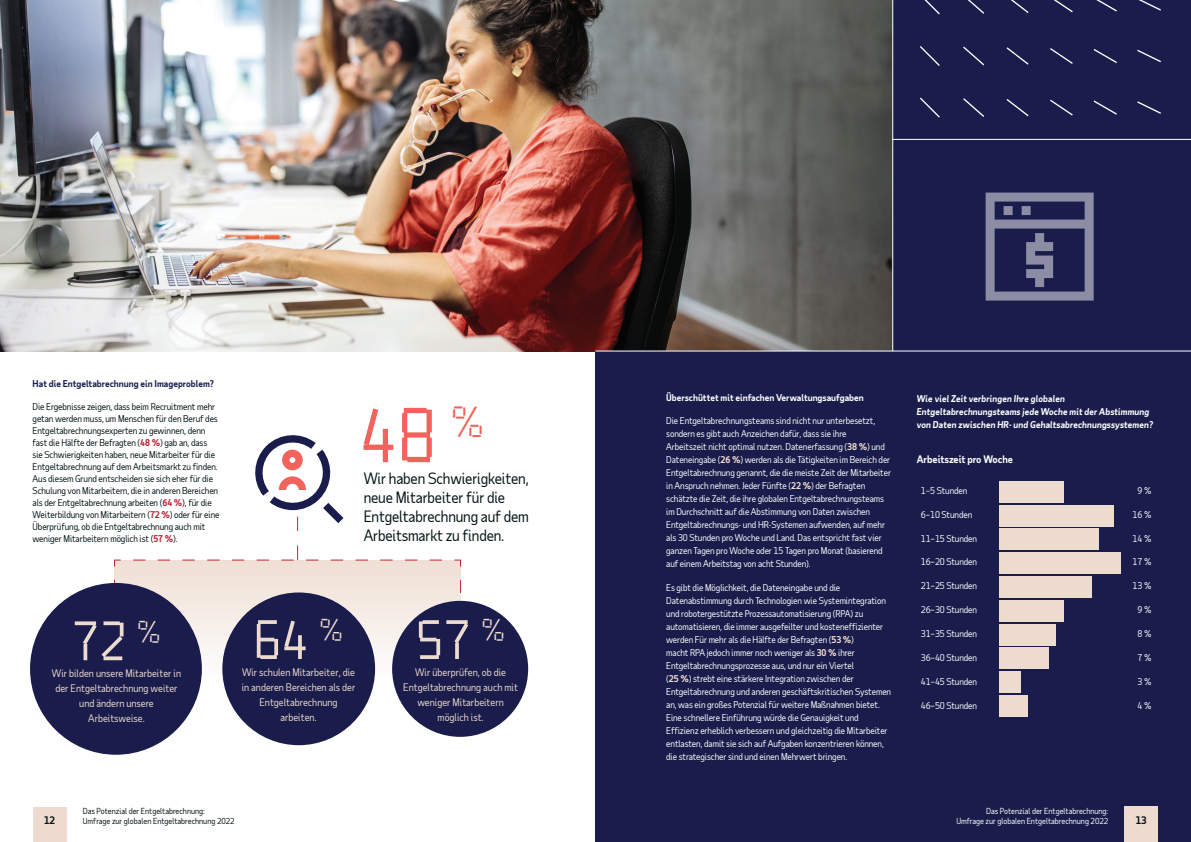
<style>
.page{position:relative;width:1191px;height:842px;background:#fff}
.page>*{position:absolute;margin:0;border:0;box-sizing:border-box;transform-origin:0 0}
.Pie_number{font:70px "Taub Display 30";color:#f1635d}
.Pie_number-2{font:50px "Taub Display 30";color:#eedbcf}
.Body_Copy_-_10pt{font:15px/19px "Taub Sans";letter-spacing:-.01em;color:#011212}
.Pie_number-3{font:10px/15px "Taub Sans";color:#eedbcf;text-align:center}
.Body_Copy_-_10pt-2{font:700 10px "Taub Sans";letter-spacing:-.01em;color:#fff}
.Page_number{font:700 10px "Taub Sans";color:#011212}
.Heading_-_10pt{font:9px/13px "Taub Sans";letter-spacing:-.01em;color:#fff}
.Heading_-_10pt-2{font:9px/12px "Taub Sans";letter-spacing:-.01em;color:#011212}
.Body_Copy_-_10pt-3{font:9px "Taub Sans";letter-spacing:-.01em;color:#fff}
.Heading_-_10pt-3{font:italic 700 9px/13px "Taub Sans";color:#fff}
.Heading_-_10pt-4{font:700 9px "Taub Sans";color:#fff}
.Heading_-_10pt-5{font:700 9px "Taub Sans";color:#1a1d4c}
.t1{font:8px "Taub Sans";color:#011212}
.Page_Breadcrumb{font:8px/9.6px "Taub Sans";color:#fff;text-align:right}
.s1{font-weight:700;color:#bd2438}
.s2{font-weight:700;color:#eedbcf}
</style>
<div class="page">
<div style="left:33px;top:807px;width:33px;height:35px;background:#eedbcf"></div>
<div style="left:892px;top:0;width:299px;height:369px;background:#1a1d4c"></div>
<img style="left:0;top:0;width:892px;height:351px">
<div style="left:595px;top:351px;width:596px;height:491px;background:#1a1d4c"></div>
<hr style="left:892px;top:139px;width:299px;height:1px;background:#fff">
<hr style="left:595px;top:351px;width:596px;height:1px;background:#fff">
<hr style="left:892px;top:0;width:1px;height:351px;background:#fff">
<svg style="left:920px;top:0;width:241px;height:118px"></svg>
<div style="left:1124px;top:807px;width:33px;height:35px;background:#eedbcf"></div>
<svg style="left:114px;top:559px;width:347px;height:134px;background:#f3e7e0"></svg>
<svg style="left:127px;top:435px;width:315px;height:126px"></svg>
<div style="left:30px;top:583px;width:172px;height:172px;background:#1a1d4c;border-radius:50%"></div>
<div style="left:222px;top:592px;width:153px;height:153px;background:#1a1d4c;border-radius:50%"></div>
<div style="left:392px;top:601px;width:136px;height:136px;background:#1a1d4c;border-radius:50%"></div>
<svg style="left:999px;top:502px;width:1px;height:217px"></svg>
<div style="left:999px;top:695px;width:28px;height:22px;background:#eedbcf"></div>
<div style="left:999px;top:672px;width:21px;height:21px;background:#eedbcf"></div>
<div style="left:999px;top:648px;width:49px;height:21px;background:#eedbcf"></div>
<div style="left:999px;top:624px;width:57px;height:21px;background:#eedbcf"></div>
<div style="left:999px;top:600px;width:64px;height:21px;background:#eedbcf"></div>
<div style="left:999px;top:576px;width:92px;height:22px;background:#eedbcf"></div>
<div style="left:999px;top:552px;width:121px;height:22px;background:#eedbcf"></div>
<div style="left:999px;top:529px;width:100px;height:21px;background:#eedbcf"></div>
<div style="left:999px;top:505px;width:114px;height:21px;background:#eedbcf"></div>
<div style="left:999px;top:481px;width:64px;height:21px;background:#eedbcf"></div>
<svg style="left:985px;top:193px;width:108px;height:108px"></svg>
<p class="Heading_-_10pt-5" style="left:33px;top:378px;width:183px">Hat die Entgeltabrechnung ein Imageproblem?</p>
<p class="Heading_-_10pt-2" style="left:33px;top:400px;width:188px">Die Ergebnisse zeigen, dass beim Recruitment mehr getan werden muss, um Menschen für den Beruf des Entgeltabrechnungsexperten zu gewinnen, denn fast die Hälfte der Befragten (<span class="s1">48 %</span>) gab an, dass sie Schwierigkeiten haben, neue Mitarbeiter für die Entgeltabrechnung auf dem Arbeitsmarkt zu finden.<br>Aus diesem Grund entscheiden sie sich eher für die Schulung von Mitarbeitern, die in anderen Bereichen als der Entgeltabrechnung arbeiten (<span class="s1">64 %</span>), für die Weiterbildung von Mitarbeitern (<span class="s1">72 %</span>) oder für eine Überprüfung, ob die Entgeltabrechnung auch mit weniger Mitarbeitern möglich ist (<span class="s1">57 %</span>).</p>
<p class="Pie_number" style="left:359px;top:390px;width:127px">48 <sup>%</sup></p>
<p class="Body_Copy_-_10pt" style="left:364px;top:469px;width:167px">Wir haben Schwierigkeiten, neue Mitarbeiter für die<br>Entgeltabrechnung auf dem<br>Arbeitsmarkt zu finden.</p>
<p class="Pie_number-2" style="left:72px;top:609px;width:91px">72 <sup>%</sup></p>
<p class="Pie_number-3" style="left:52px;top:665px;width:131px">Wir bilden unsere Mitarbeiter in der Entgeltabrechnung weiter und ändern unsere<br>Arbeitsweise.</p>
<p class="Pie_number-2" style="left:254px;top:608px;width:91px">64 <sup>%</sup></p>
<p class="Pie_number-3" style="left:242px;top:664px;width:115px">Wir schulen Mitarbeiter, die in anderen Bereichen als der<br>Entgeltabrechnung arbeiten.</p>
<p class="Pie_number-2" style="left:416px;top:608px;width:91px">57 <sup>%</sup></p>
<p class="Pie_number-3" style="left:403px;top:664px;width:116px">Wir überprüfen, ob die<br>Entgeltabrechnung auch mit weniger Mitarbeitern möglich ist.</p>
<p class="t1" style="left:83px;top:806px;width:124px">Das Potenzial der Entgeltabrechnung:</p>
<p class="Page_number" style="left:44px;top:814px;width:12px">12</p>
<p class="t1" style="left:83px;top:816px;width:153px">Umfrage zur globalen Entgeltabrechnung 2022</p>
<p class="Heading_-_10pt-4" style="left:666px;top:391px;width:199px">Überschüttet mit einfachen Verwaltungsaufgaben</p>
<p class="Heading_-_10pt" style="left:666px;top:414px;width:226px">Die Entgeltabrechnungsteams sind nicht nur unterbesetzt, sondern es gibt auch Anzeichen dafür, dass sie ihre<br>Arbeitszeit nicht optimal nutzen. Datenerfassung (<span class="s2">38 %</span>) und Dateneingabe (<span class="s2">26 %</span>) werden als die Tätigkeiten im Bereich der Entgeltabrechnung genannt, die die meiste Zeit der Mitarbeiter in Anspruch nehmen. Jeder Fünfte (<span class="s2">22 %</span>) der Befragten schätzte die Zeit, die ihre globalen Entgeltabrechnungsteams im Durchschnitt auf die Abstimmung von Daten zwischen Entgeltabrechnungs- und HR-Systemen aufwenden, auf mehr als 30 Stunden pro Woche und Land. Das entspricht fast vier ganzen Tagen pro Woche oder 15 Tagen pro Monat (basierend auf einem Arbeitstag von acht Stunden).</p>
<p class="Heading_-_10pt" style="left:666px;top:580px;width:226px">Es gibt die Möglichkeit, die Dateneingabe und die Datenabstimmung durch Technologien wie Systemintegration und robotergestützte Prozessautomatisierung (RPA) zu automatisieren, die immer ausgefeilter und kosteneffizienter werden Für mehr als die Hälfte der Befragten (<span class="s2">53 %</span>)<br>macht RPA jedoch immer noch weniger als <span class="s2">30 %</span> ihrer Entgeltabrechnungsprozesse aus, und nur ein Viertel<br>(<span class="s2">25 %</span>) strebt eine stärkere Integration zwischen der Entgeltabrechnung und anderen geschäftskritischen Systemen an, was ein großes Potenzial für weitere Maßnahmen bietet.<br>Eine schnellere Einführung würde die Genauigkeit und Effizienz erheblich verbessern und gleichzeitig die Mitarbeiter entlasten, damit sie sich auf Aufgaben konzentrieren können, die strategischer sind und einen Mehrwert bringen.</p>
<p class="Heading_-_10pt-3" style="left:917px;top:392px;width:238px">Wie viel Zeit verbringen Ihre globalen<br>Entgeltabrechnungsteams jede Woche mit der Abstimmung von Daten zwischen HR- und Gehaltsabrechnungssystemen?</p>
<p class="Body_Copy_-_10pt-2" style="left:917px;top:453px;width:98px">Arbeitszeit pro Woche</p>
<p class="Body_Copy_-_10pt-3" style="left:921px;top:485px;width:48px">1–5 Stunden</p>
<p class="Body_Copy_-_10pt-3" style="left:1137px;top:485px;width:15px">9 %</p>
<p class="Body_Copy_-_10pt-3" style="left:921px;top:509px;width:53px">6–10 Stunden</p>
<p class="Body_Copy_-_10pt-3" style="left:1132px;top:509px;width:20px">16 %</p>
<p class="Body_Copy_-_10pt-3" style="left:921px;top:532px;width:58px">11–15 Stunden</p>
<p class="Body_Copy_-_10pt-3" style="left:1132px;top:532px;width:20px">14 %</p>
<p class="Body_Copy_-_10pt-3" style="left:921px;top:556px;width:58px">16–20 Stunden</p>
<p class="Body_Copy_-_10pt-3" style="left:1132px;top:556px;width:20px">17 %</p>
<p class="Body_Copy_-_10pt-3" style="left:921px;top:580px;width:58px">21–25 Stunden</p>
<p class="Body_Copy_-_10pt-3" style="left:1132px;top:580px;width:20px">13 %</p>
<p class="Body_Copy_-_10pt-3" style="left:921px;top:604px;width:58px">26–30 Stunden</p>
<p class="Body_Copy_-_10pt-3" style="left:1137px;top:604px;width:15px">9 %</p>
<p class="Body_Copy_-_10pt-3" style="left:921px;top:628px;width:58px">31–35 Stunden</p>
<p class="Body_Copy_-_10pt-3" style="left:1137px;top:628px;width:15px">8 %</p>
<p class="Body_Copy_-_10pt-3" style="left:921px;top:652px;width:58px">36–40 Stunden</p>
<p class="Body_Copy_-_10pt-3" style="left:1137px;top:652px;width:15px">7 %</p>
<p class="Body_Copy_-_10pt-3" style="left:921px;top:676px;width:58px">41–45 Stunden</p>
<p class="Body_Copy_-_10pt-3" style="left:1137px;top:676px;width:15px">3 %</p>
<p class="Body_Copy_-_10pt-3" style="left:921px;top:699px;width:58px">46–50 Stunden</p>
<p class="Body_Copy_-_10pt-3" style="left:1137px;top:699px;width:15px">4 %</p>
<p class="Page_Breadcrumb" style="left:956px;top:806px;width:153px">Das Potenzial der Entgeltabrechnung:<br>Umfrage zur globalen Entgeltabrechnung 2022</p>
<p class="Page_number" style="left:1135px;top:814px;width:12px">13</p>
</div>
